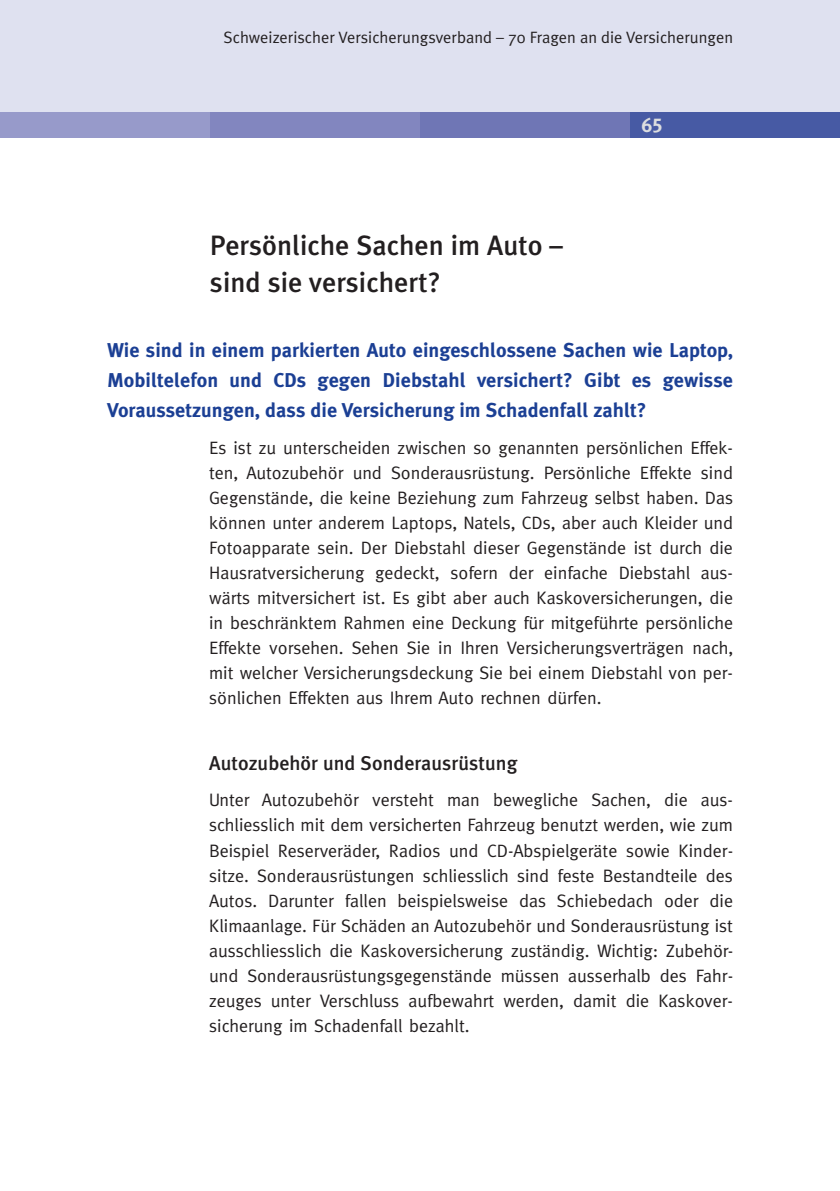
<style>
.page{position:relative;width:840px;height:1191px;background:#fff}
.page>*{position:absolute;margin:0;border:0;box-sizing:border-box;transform-origin:0 0}
.t1{font:500 28px/36.4px "Meta Plus";color:#231f20}
.t2{font:700 20px/30px "Meta Plus";color:#1b3f94;text-align:justify}
.t3{font:500 20px "Meta Plus";color:#231f20}
.t4{font:20px "Meta Plus Bold Caps";color:#dcdddf}
.t5{font:18px/25px "Meta";color:#231f20;text-align:justify}
.t6{font:16.4px "Meta Plus Normal";color:#231f20}
</style>
<div class="page">
<div style="left:0;top:0;width:839px;height:112px;background:#dfe1f0"></div>
<div style="left:629px;top:112px;width:210px;height:25px;background:#475aa4"></div>
<div style="left:0;top:112px;width:210px;height:25px;background:#979aca"></div>
<div style="left:210px;top:112px;width:210px;height:25px;background:#8286bf"></div>
<div style="left:420px;top:112px;width:209px;height:25px;background:#6f76b5"></div>
<p class="t6" style="left:223px;top:28px;width:510px">Schweizerischer Versicherungsverband – 70 Fragen an die Versicherungen</p>
<h1 class="t1" style="left:210px;top:227px;width:354px">Persönliche Sachen im Auto – sind sie versichert?</h1>
<p class="t4" style="left:641px;top:113px;width:23px">65</p>
<p class="t2" style="left:107px;top:335px;width:627px">Wie sind in einem parkierten Auto eingeschlossene Sachen wie Laptop, Mobiltelefon und CDs gegen Diebstahl versichert? Gibt es gewisse Voraussetzungen, dass die Versicherung im Schadenfall zahlt?</p>
<p class="t5" style="left:209px;top:435px;width:525px">Es ist zu unterscheiden zwischen so genannten persönlichen Effek&shy;ten, Autozubehör und Sonderausrüstung. Persönliche Effekte sind Gegenstände, die keine Beziehung zum Fahrzeug selbst haben. Das können unter anderem Laptops, Natels, CDs, aber auch Kleider und Fotoapparate sein. Der Diebstahl dieser Gegenstände ist durch die Hausratversicherung gedeckt, sofern der einfache Diebstahl aus&shy;wärts mitversichert ist. Es gibt aber auch Kaskoversicherungen, die in beschränktem Rahmen eine Deckung für mitgeführte persönliche Effekte vorsehen. Sehen Sie in Ihren Versicherungsverträgen nach, mit welcher Versicherungsdeckung Sie bei einem Diebstahl von per&shy;sönlichen Effekten aus Ihrem Auto rechnen dürfen.</p>
<p class="t3" style="left:209px;top:751px;width:309px">Autozubehör und Sonderausrüstung</p>
<p class="t5" style="left:209px;top:787px;width:525px">Unter Autozubehör versteht man bewegliche Sachen, die aus&shy;schliesslich mit dem versicherten Fahrzeug benutzt werden, wie zum Beispiel Reserveräder, Radios und CD-Abspielgeräte sowie Kinder&shy;sitze. Sonderausrüstungen schliesslich sind feste Bestandteile des Autos. Darunter fallen beispielsweise das Schiebedach oder die Klimaanlage. Für Schäden an Autozubehör und Sonderausrüstung ist ausschliesslich die Kaskoversicherung zuständig. Wichtig: Zubehör&shy;und Sonderausrüstungsgegenstände müssen ausserhalb des Fahr&shy;zeuges unter Verschluss aufbewahrt werden, damit die Kaskover&shy;sicherung im Schadenfall bezahlt.</p>
</div>
